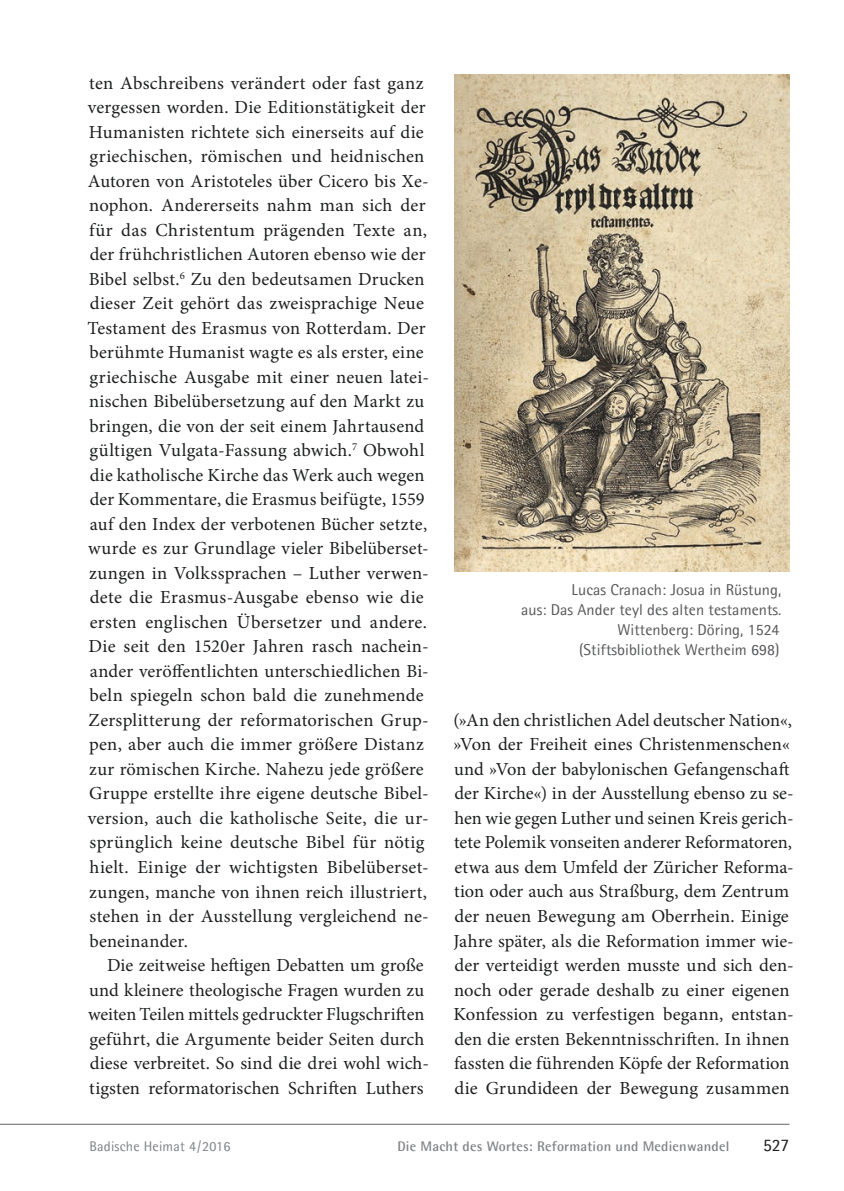
<style>
.page{position:relative;width:844px;height:1191px;background:#fff}
.page>*{position:absolute;margin:0;border:0;box-sizing:border-box;transform-origin:0 0}
.t1{font:18.38px/24.5px "Minion Pro";letter-spacing:.01em;color:#1d1e1f}
.t2{font:17.5px "Agfa Rotis Semisans";color:#1d1e1f}
.t3{font:15.75px/20.1px "Agfa Rotis Semisans";letter-spacing:.005em;color:#57585a;text-align:right}
.t4{font:700 14px "Agfa Rotis Semisans";letter-spacing:.015em;color:#808285}
.t5{font:14px "Agfa Rotis Semisans";letter-spacing:.015em;color:#808285}
</style>
<div class="page">
<hr style="left:0;top:1124px;width:789px;height:1px;background:#636366">
<img style="left:454px;top:74px;width:335px;height:497px">
<p class="t1" style="left:89px;top:72px;width:336px">ten Abschreibens verändert oder fast ganz</p>
<p class="t1" style="left:88px;top:97px;width:339px">vergessen worden. Die Editionstätigkeit der</p>
<p class="t1" style="left:89px;top:121px;width:336px">Humanisten richtete sich einerseits auf die</p>
<p class="t1" style="left:89px;top:146px;width:336px">griechischen, römischen und heidnischen</p>
<p class="t1" style="left:88px;top:170px;width:342px">Autoren von Aristoteles über Cicero bis Xe-</p>
<p class="t1" style="left:89px;top:195px;width:338px">nophon. Andererseits nahm man sich der</p>
<p class="t1" style="left:89px;top:219px;width:339px">für das Christentum prägenden Texte an,</p>
<p class="t1" style="left:90px;top:244px;width:337px">der frühchristlichen Autoren ebenso wie der</p>
<p class="t1" style="left:89px;top:268px;width:337px">Bibel selbst.<sup>6</sup> Zu den bedeutsamen Drucken</p>
<p class="t1" style="left:90px;top:293px;width:335px">dieser Zeit gehört das zweisprachige Neue</p>
<p class="t1" style="left:87px;top:317px;width:339px">Testament des Erasmus von Rotterdam. Der</p>
<p class="t1" style="left:89px;top:342px;width:335px">berühmte Humanist wagte es als erster, eine</p>
<p class="t1" style="left:89px;top:366px;width:341px">griechische Ausgabe mit einer neuen latei-</p>
<p class="t1" style="left:89px;top:391px;width:336px">nischen Bibelübersetzung auf den Markt zu</p>
<p class="t1" style="left:89px;top:415px;width:336px">bringen, die von der seit einem Jahrtausend</p>
<p class="t1" style="left:89px;top:440px;width:336px">gültigen Vulgata-Fassung abwich.<sup>7</sup> Obwohl</p>
<p class="t1" style="left:90px;top:464px;width:336px">die katholische Kirche das Werk auch wegen</p>
<p class="t1" style="left:90px;top:489px;width:336px">der Kommentare, die Erasmus beifügte, 1559</p>
<p class="t1" style="left:90px;top:513px;width:339px">auf den Index der verbotenen Bücher setzte,</p>
<p class="t1" style="left:88px;top:538px;width:342px">wurde es zur Grundlage vieler Bibelüberset-</p>
<p class="t1" style="left:89px;top:562px;width:341px">zungen in Volkssprachen – Luther verwen-</p>
<p class="t1" style="left:90px;top:587px;width:335px">dete die Erasmus-Ausgabe ebenso wie die</p>
<p class="t1" style="left:90px;top:611px;width:339px">ersten englischen Übersetzer und andere.</p>
<p class="t1" style="left:89px;top:635px;width:341px">Die seit den 1520er Jahren rasch nachein-</p>
<p class="t1" style="left:90px;top:660px;width:340px">ander veröffentlichten unterschiedlichen Bi-</p>
<p class="t1" style="left:89px;top:685px;width:336px">beln spiegeln schon bald die zunehmende</p>
<p class="t1" style="left:88px;top:709px;width:342px">Zersplitterung der reformatorischen Grup-</p>
<p class="t1" style="left:89px;top:734px;width:336px">pen, aber auch die immer größere Distanz</p>
<p class="t1" style="left:89px;top:758px;width:336px">zur römischen Kirche. Nahezu jede größere</p>
<p class="t1" style="left:89px;top:783px;width:341px">Gruppe erstellte ihre eigene deutsche Bibel-</p>
<p class="t1" style="left:88px;top:807px;width:342px">version, auch die katholische Seite, die ur-</p>
<p class="t1" style="left:90px;top:832px;width:336px">sprünglich keine deutsche Bibel für nötig</p>
<p class="t1" style="left:89px;top:856px;width:341px">hielt. Einige der wichtigsten Bibelüberset-</p>
<p class="t1" style="left:89px;top:881px;width:339px">zungen, manche von ihnen reich illustriert,</p>
<p class="t1" style="left:90px;top:905px;width:340px">stehen in der Ausstellung vergleichend ne-</p>
<p class="t1" style="left:89px;top:930px;width:100px">beneinander.</p>
<p class="t1" style="left:107px;top:954px;width:318px">Die zeitweise heftigen Debatten um große</p>
<p class="t1" style="left:89px;top:979px;width:336px">und kleinere theologische Fragen wurden zu</p>
<p class="t1" style="left:88px;top:1003px;width:338px">weiten Teilen mittels gedruckter Flugschriften</p>
<p class="t1" style="left:89px;top:1028px;width:336px">geführt, die Argumente beider Seiten durch</p>
<p class="t1" style="left:90px;top:1052px;width:340px">diese verbreitet. So sind die drei wohl wich-</p>
<p class="t1" style="left:89px;top:1077px;width:336px">tigsten reformatorischen Schriften Luthers</p>
<p class="t3" style="left:521px;top:579px;width:262px">Lucas Cranach: Josua in Rüstung,<br>aus: Das Ander teyl des alten testaments.<br>Wittenberg: Döring, 1524 (Stiftsbibliothek Wertheim 698)</p>
<p class="t1" style="left:453px;top:709px;width:342px">(»An den christlichen Adel deutscher Nation«, »Von der Freiheit eines Christenmenschen« und »Von der babylonischen Gefangenschaft der Kirche«) in der Ausstellung ebenso zu se&shy;hen wie gegen Luther und seinen Kreis gerich&shy;tete Polemik vonseiten anderer Reformatoren, etwa aus dem Umfeld der Züricher Reforma&shy;tion oder auch aus Straßburg, dem Zentrum der neuen Bewegung am Oberrhein. Einige Jahre später, als die Reformation immer wie&shy;der verteidigt werden musste und sich den&shy;noch oder gerade deshalb zu einer eigenen Konfession zu verfestigen begann, entstan&shy;den die ersten Bekenntnisschriften. In ihnen fassten die führenden Köpfe der Reformation die Grundideen der Bewegung zusammen</p>
<p class="t5" style="left:89px;top:1137px;width:142px">Badische Heimat 4 / 2016</p>
<p class="t4" style="left:397px;top:1137px;width:333px">Die Macht des Wortes: Reformation und Medienwandel</p>
<p class="t2" style="left:762px;top:1134px;width:28px">527</p>
</div>
